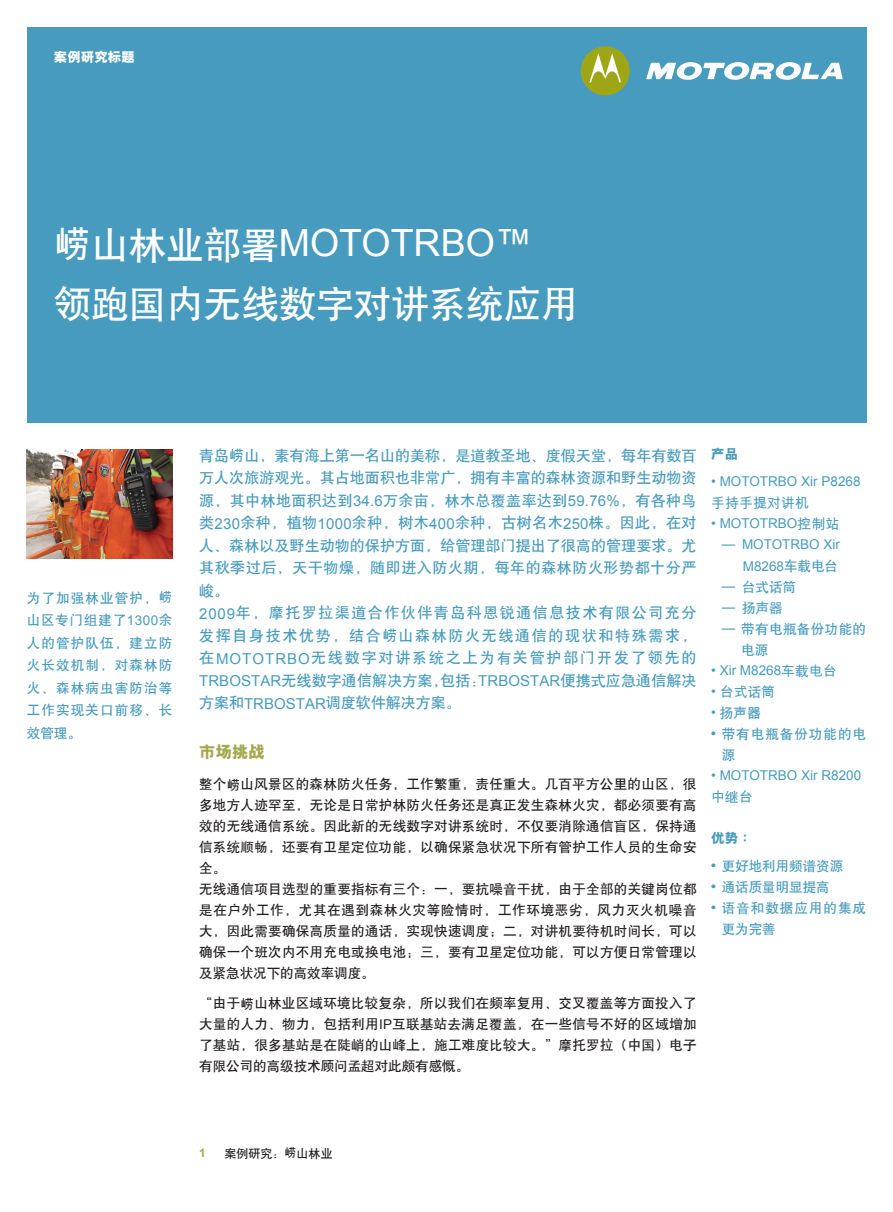
<style>
.page{position:relative;width:893px;height:1212px;background:#fff}
.page>*{position:absolute;margin:0;border:0;box-sizing:border-box;transform-origin:0 0}
.t1{font:37.5px "Arial";color:#fff}
.t2{font:37.5px "H Yb 1 gj";color:#fff}
.t3{font:800 16.5px "M Hei HKS";color:#a6a851}
.t4{font:15px/22.5px "H Yb 1 gj";letter-spacing:.025em;color:#479bbe}
.t5{font:700 13.95px "M Hei HKS";color:#479bbe}
.t6{font:13.5px/21px "H Yb 1 gj";letter-spacing:.025em;color:#231f20}
.t7{font:13.5px/22.5px "H Yb 1 gj";letter-spacing:.075em;color:#479bbe}
.t8{font:13.5px/22.5px "Arial";color:#479bbe;text-align:right}
.t9{font:13.5px "H Yb 1 gj";color:#479bbe}
.t10{font:13.5px/21px "H Yb 1 gj";letter-spacing:.03em;color:#479bbe}
.t11{font:800 13.5px "M Hei HKS";color:#fff}
.t12{font:800 13.5px "M Hei HKS";color:#479bbe}
.t13{font:12px "H Yb 1 gj";color:#231f20}
.t14{font:700 12px "Arial";color:#a6a851}
.s1{font-family:"M Hei HKS";font-weight:700}
.s2{font-family:"H Yb 1 gj"}
.s3{font-family:"Arial"}
.s4{font-size:15px}
.s5{font-family:"M Hei HKS";font-weight:700;font-size:13.95px}
.s6{font-family:"Arial";font-weight:400;font-size:13.5px}
.s7{font-family:"H Yb 1 gj";font-weight:400;font-size:13.5px}
.s8{font-family:"Arial";font-weight:700}
</style>
<div class="page">
<div style="left:27px;top:27px;width:839px;height:396px;background:#479bbe"></div>
<svg style="left:646px;top:62px;width:197px;height:18px"></svg>
<svg style="left:581px;top:46px;width:49px;height:49px"></svg>
<img style="left:27px;top:449px;width:146px;height:109px">
<p class="t11" style="left:54px;top:48px;width:82px">案例研究標題</p>
<h1 class="t1" style="left:54px;top:219px;width:480px"><span class="s1">嶗</span><span class="s2">山林业部署</span>MOTOTRBO™</h1>
<h1 class="t2" style="left:54px;top:285px;width:526px">领跑国内无线数字对讲系统应用</h1>
<p class="t7" style="left:27px;top:586px;width:147px;text-align:justify">为了加强林业管护，<span class="s1">嶗</span>山区专门组建了<span class="s3">1300</span>余人的管护队伍，建立防火长效机制，对森林防火、森林病虫害防治等工作实现关口前移、长效管理<span class="s4">。</span></p>
<p class="t4" style="left:199px;top:444px;width:499px">青岛<span class="s1">嶗</span>山，素有海上第一名山的美称，是道教圣地、度假天堂，每年有数百万人次旅游观光。其占地面积也非常广，拥有丰富的森林资源和野生动物资源，其中林地面积达到<span class="s3">34.6</span>万余亩，林木总覆盖率达到<span class="s3">59.76%</span>，有各种鸟类<span class="s3">230</span>余种，植物<span class="s3">1000</span>余种，树木<span class="s3">400</span>余种，古树名木<span class="s3">250</span>株。因此，在对人、森林以及野生动物的保护方面，给管理部门提出了很高的管理要求。尤其秋季过后，天干物燥，随即进入防火期，每年的森林防火形势都十分严峻。<br><span class="s3">2009</span>年，摩托罗拉渠道合作伙伴青岛科恩锐通信息技术有限公司充分发挥自身技术优势，结合<span class="s1">嶗</span>山森林防火无线通信的现状和特殊需求，在<span class="s3">MOTOTRBO</span>无线数字对讲系统之上为<span class="s1">有</span>关管护部门开发了领先的<span class="s3">TRBOSTAR</span>无线数字通信解决方案,包括:<span class="s3">TRBOSTAR</span>便携式应急通信解决方案和<span class="s3">TRBOSTAR</span>调度软件解决方案。</p>
<p class="t3" style="left:199px;top:741px;width:67px">市場挑戰</p>
<p class="t6" style="left:199px;top:774px;width:499px">整个<span class="s1">嶗</span>山风景区的森林防火任务，工作繁重，责任重大。几百平方公里的山区，很多地方人迹罕至，无论是日常护林防火任务还是真正发生森林火灾，都必须要有高效的无线通信系统。因此新的无线数字对讲系统时，不仅要消除通信盲区，保持通信系统顺畅，还要有卫星定位功能，以确保紧急状况下所有管护工作人员的生命安全。<br>无线通信项目选型的重要指标有三个：一，要抗噪音干扰，由于全部的关键岗位都是在户外工作，尤其在遇到森林火灾等险情时，工作环境恶劣，风力灭火机噪音大，因此需要确保高质量的通话，实现快速调度；二，对讲机要待机时间长，可以确保一个班次内不用充电或换电池；三，要有卫星定位功能，可以方便日常管理以及紧急状况下的高效率调度。</p>
<p class="t6" style="left:199px;top:993px;width:499px;text-align:justify">“由于<span class="s1">嶗</span>山林业区域环境比较复杂，所以我们在频率复用、交叉覆盖等方面投入了大量的人力、物力，包括利用<span class="s3">IP</span>互联基站去满足覆盖，在一些信号不好的区域增加了基站，很多基站是在陡峭的山峰上，施工难度比较大。”摩托罗拉（中国）电子有限公司的高级技术顾问孟超对此颇有感慨。</p>
<p class="t12" style="left:711px;top:445px;width:28px">產品</p>
<p class="t8" style="left:711px;top:470px;width:151px">• MOTOTRBO Xir P8268</p>
<p class="t5" style="left:711px;top:493px;width:99px">手持手提對講机</p>
<p class="t8" style="left:711px;top:512px;width:130px">• MOTOTRBO<span class="s5">控制站</span></p>
<p class="t8" style="left:722px;top:533px;width:120px"><span class="s2">—</span> MOTOTRBO Xir<br>M8268<span class="s2">车载电台</span></p>
<p class="t7" style="left:722px;top:575px;width:76px">— 台式话筒</p>
<p class="t7" style="left:722px;top:596px;width:62px">— 扬声器</p>
<p class="t10" style="left:741px;top:618px;width:126px;text-indent:-19px">— 带有电瓶备份功能的电源</p>
<p class="t8" style="left:711px;top:659px;width:127px">• Xir M8268<span class="s5">车</span><span class="s2">载</span><span class="s5">电台</span></p>
<p class="t5" style="left:711px;top:682px;width:65px"><span class="s6">•</span> 台式<span class="s7">话</span>筒</p>
<p class="t5" style="left:711px;top:703px;width:51px"><span class="s6">•</span> <span class="s7">扬</span>声器</p>
<p class="t7" style="left:722px;top:723px;width:146px;line-height:21px;text-indent:-11px"><span class="s8">•</span> 带有电瓶备份功能的电源</p>
<p class="t8" style="left:711px;top:764px;width:151px">• MOTOTRBO Xir R8200</p>
<p class="t5" style="left:711px;top:787px;width:43px">中<span class="s7">继</span>台</p>
<p class="t12" style="left:711px;top:829px;width:42px">优勢：</p>
<p class="t9" style="left:711px;top:859px;width:134px"><span class="s8">•</span> 更好地利用频谱资源</p>
<p class="t9" style="left:711px;top:880px;width:120px"><span class="s8">•</span> 通话质量明显提高</p>
<p class="t7" style="left:722px;top:897px;width:146px;line-height:21px;text-indent:-11px"><span class="s8">•</span> 语音和数据应用的集成更为完善</p>
<p class="t14" style="left:199px;top:1144px;width:8px">1</p>
<p class="t13" style="left:225px;top:1147px;width:121px">案例研究：<span class="s1">嶗</span>山林业碼</p>
</div>
